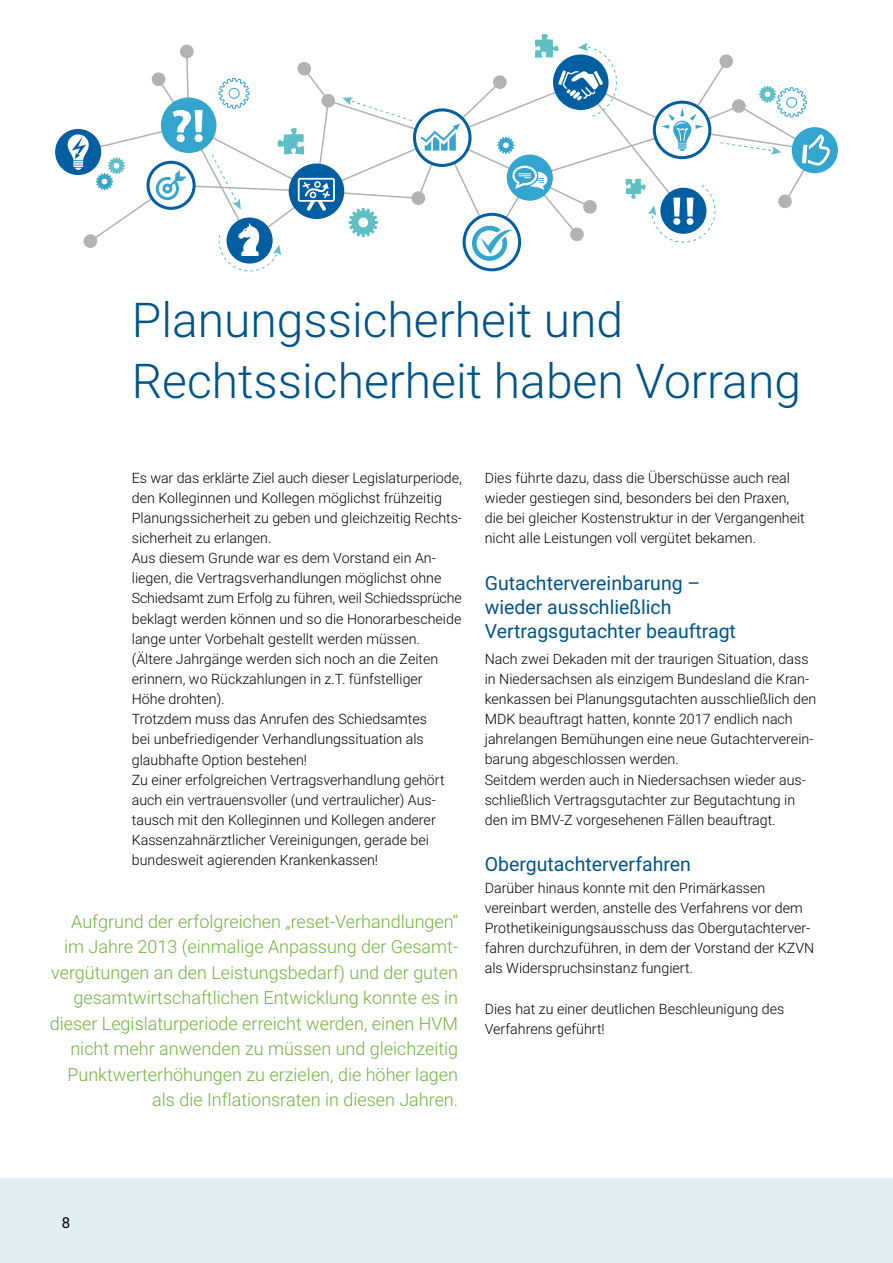
<style>
.page{position:relative;width:893px;height:1263px;background:#fff}
.page>*{position:absolute;margin:0;border:0;box-sizing:border-box;transform-origin:0 0}
.t1{font:300 48px/61.1px "Roboto";color:#005488}
.t2{font:19.5px/24px "Roboto";color:#005488}
.t3{font:300 18px/25.5px "Roboto";color:#72b43f;text-align:right}
.t4{font:15px "Roboto";color:#000}
.t5{font:300 14.25px/20.1px "Roboto";color:#000}
</style>
<div class="page">
<div style="left:0;top:1178px;width:893px;height:85px;background:#e2eef4"></div>
<div style="left:55px;top:129px;width:46px;height:46px;background:#005ea1;border-radius:50%"></div>
<div style="left:792px;top:127px;width:46px;height:46px;background:#33a5ce;border-radius:50%"></div>
<svg style="left:68px;top:134px;width:21px;height:36px"></svg>
<svg style="left:96px;top:43px;width:735px;height:218px"></svg>
<h1 class="t1" style="left:132px;top:288px;width:671px">Planungssicherheit und<br>Rechtssicherheit haben Vorrang</h1>
<p class="t5" style="left:132px;top:467px;width:332px">Es war das erklärte Ziel auch dieser Legislaturperiode, den Kolleginnen und Kollegen möglichst frühzeitig Planungssicherheit zu geben und gleichzeitig Rechts&shy;sicherheit zu erlangen.<br>Aus diesem Grunde war es dem Vorstand ein An&shy;liegen, die Vertragsverhandlungen möglichst ohne Schiedsamt zum Erfolg zu führen, weil Schiedssprüche beklagt werden können und so die Honorarbescheide lange unter Vorbehalt gestellt werden müssen. (Ältere Jahrgänge werden sich noch an die Zeiten erinnern, wo Rückzahlungen in z.T. fünfstelliger<br>Höhe drohten).<br>Trotzdem muss das Anrufen des Schiedsamtes<br>bei unbefriedigender Verhandlungssituation als glaubhafte Option bestehen!<br>Zu einer erfolgreichen Vertragsverhandlung gehört auch ein vertrauensvoller (und vertraulicher) Aus&shy;tausch mit den Kolleginnen und Kollegen anderer Kassenzahnärztlicher Vereinigungen, gerade bei bundesweit agierenden Krankenkassen!</p>
<p class="t5" style="left:485px;top:467px;width:322px">Dies führte dazu, dass die Überschüsse auch real wieder gestiegen sind, besonders bei den Praxen, die bei gleicher Kostenstruktur in der Vergangenheit nicht alle Leistungen voll vergütet bekamen.</p>
<h2 class="t2" style="left:485px;top:570px;width:253px">Gutachtervereinbarung – wieder ausschließlich<br>Vertragsgutachter beauftragt</h2>
<p class="t5" style="left:485px;top:648px;width:333px">Nach zwei Dekaden mit der traurigen Situation, dass in Niedersachsen als einzigem Bundesland die Kran&shy;kenkassen bei Planungsgutachten ausschließlich den MDK beauftragt hatten, konnte 2017 endlich nach jahrelangen Bemühungen eine neue Gutachterverein&shy;barung abgeschlossen werden.<br>Seitdem werden auch in Niedersachsen wieder aus&shy;schließlich Vertragsgutachter zur Begutachtung in den im BMV-Z vorgesehenen Fällen beauftragt.</p>
<h2 class="t2" style="left:485px;top:851px;width:208px">Obergutachterverfahren</h2>
<p class="t5" style="left:485px;top:877px;width:331px">Darüber hinaus konnte mit den Primärkassen vereinbart werden, anstelle des Verfahrens vor dem Prothetikeinigungsausschuss das Obergutachterver&shy;fahren durchzuführen, in dem der Vorstand der KZVN als Widerspruchsinstanz fungiert.</p>
<p class="t5" style="left:485px;top:998px;width:301px">Dies hat zu einer deutlichen Beschleunigung des<br>Verfahrens geführt!</p>
<p class="t3" style="left:50px;top:908px;width:410px">Aufgrund der erfolgreichen „reset-Verhandlungen“ im Jahre 2013 (einmalige Anpassung der Gesamt&shy;vergütungen an den Leistungsbedarf) und der guten gesamtwirtschaftlichen Entwicklung konnte es in dieser Legislaturperiode erreicht werden, einen HVM nicht mehr anwenden zu müssen und gleichzeitig Punktwerterhöhungen zu erzielen, die höher lagen als die Inflationsraten in diesen Jahren.</p>
<p class="t4" style="left:62px;top:1212px;width:10px">8</p>
</div>
